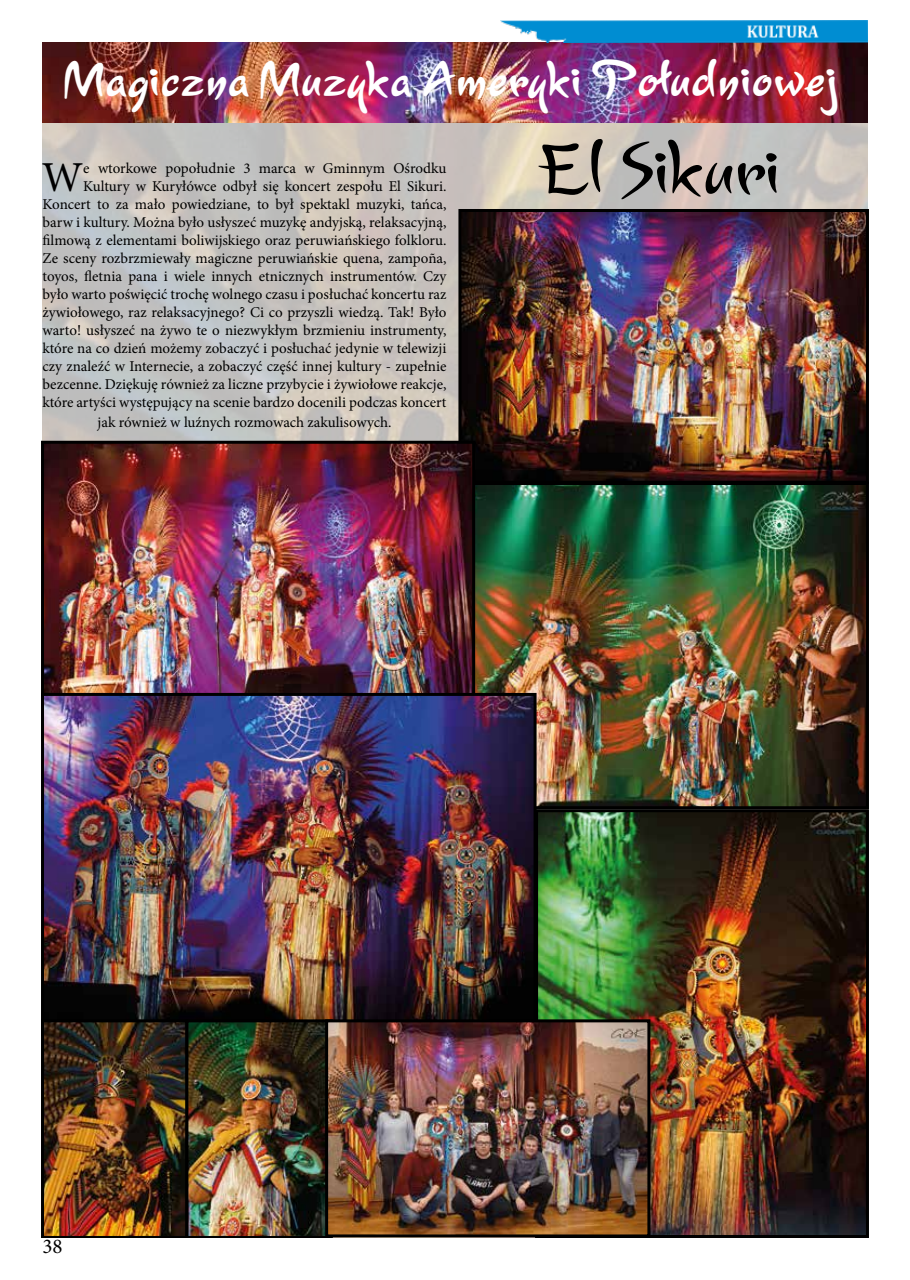
<style>
.page{position:relative;width:910px;height:1280px;background:#fff}
.page>*{position:absolute;margin:0;border:0;box-sizing:border-box;transform-origin:0 0}
.t1{font:69px "Lourdes";color:#000}
.t2{font:700 46.5px "Lourdes";color:#fff}
.t3{font:42.75px "Minion Pro";color:#000}
.t4{font:21px "Minion Pro";color:#000}
.t5{font:15px/18px "Minion Pro";color:#000;text-align:right}
</style>
<div class="page">
<img style="left:43px;top:122px;width:824px;height:319px">
<img style="left:43px;top:43px;width:824px;height:79px">
<img style="left:539px;top:813px;width:326px;height:420px">
<div style="left:535px;top:809px;width:334px;height:428px;border:3px solid #000"></div>
<img style="left:462px;top:213px;width:403px;height:592px">
<div style="left:458px;top:209px;width:411px;height:275px;border:3px solid #000"></div>
<div style="left:459px;top:482px;width:410px;height:327px;border:3px solid #000"></div>
<img style="left:45px;top:445px;width:426px;height:248px">
<div style="left:41px;top:441px;width:434px;height:300px;border:3px solid #000"></div>
<img style="left:45px;top:697px;width:488px;height:322px">
<div style="left:41px;top:693px;width:496px;height:343px;border:3px solid #000"></div>
<img style="left:41px;top:1019px;width:284px;height:218px">
<img style="left:329px;top:1023px;width:317px;height:210px">
<div style="left:325px;top:1019px;width:325px;height:218px;border:3px solid #000"></div>
<img style="left:500px;top:21px;width:367px;height:22px">
<h2 class="t2" style="left:64px;top:42px;width:776px">Magiczna Muzyka Ameryki Południowej</h2>
<h1 class="t1" style="left:537px;top:114px;width:244px">El Sikuri</h1>
<p class="t5" style="left:43px;top:159px;width:405px">e wtorkowe popołudnie 3 marca w Gminnym Ośrodku Kultury w Kuryłówce odbył się koncert zespołu El Sikuri.<br>Koncert to za mało powiedziane, to był spektakl muzyki, tańca, barw i kultury. Można było usłyszeć muzykę andyjską, relaksacyjną, filmową z elementami boliwijskiego oraz peruwiańskiego folkloru.<br>Ze sceny rozbrzmiewały magiczne peruwiańskie quena, zampoña, toyos, fletnia pana i wiele innych etnicznych instrumentów. Czy było warto poświęcić trochę wolnego czasu i posłuchać koncertu raz żywiołowego, raz relaksacyjnego? Ci co przyszli wiedzą. Tak! Było warto! usłyszeć na żywo te o niezwykłym brzmieniu instrumenty, które na co dzień możemy zobaczyć i posłuchać jedynie w telewizji czy znaleźć w Internecie, a zobaczyć część innej kultury - zupełnie bezcenne. Dziękuję również za liczne przybycie i żywiołowe reakcje, które artyści występujący na scenie bardzo docenili podczas koncert</p>
<p class="t5" style="left:97px;top:413px;width:296px">jak również w luźnych rozmowach zakulisowych.</p>
<h3 class="t3" style="left:42px;top:149px;width:43px">W</h3>
<h3 class="t4" style="left:43px;top:1232px;width:22px">38</h3>
</div>
